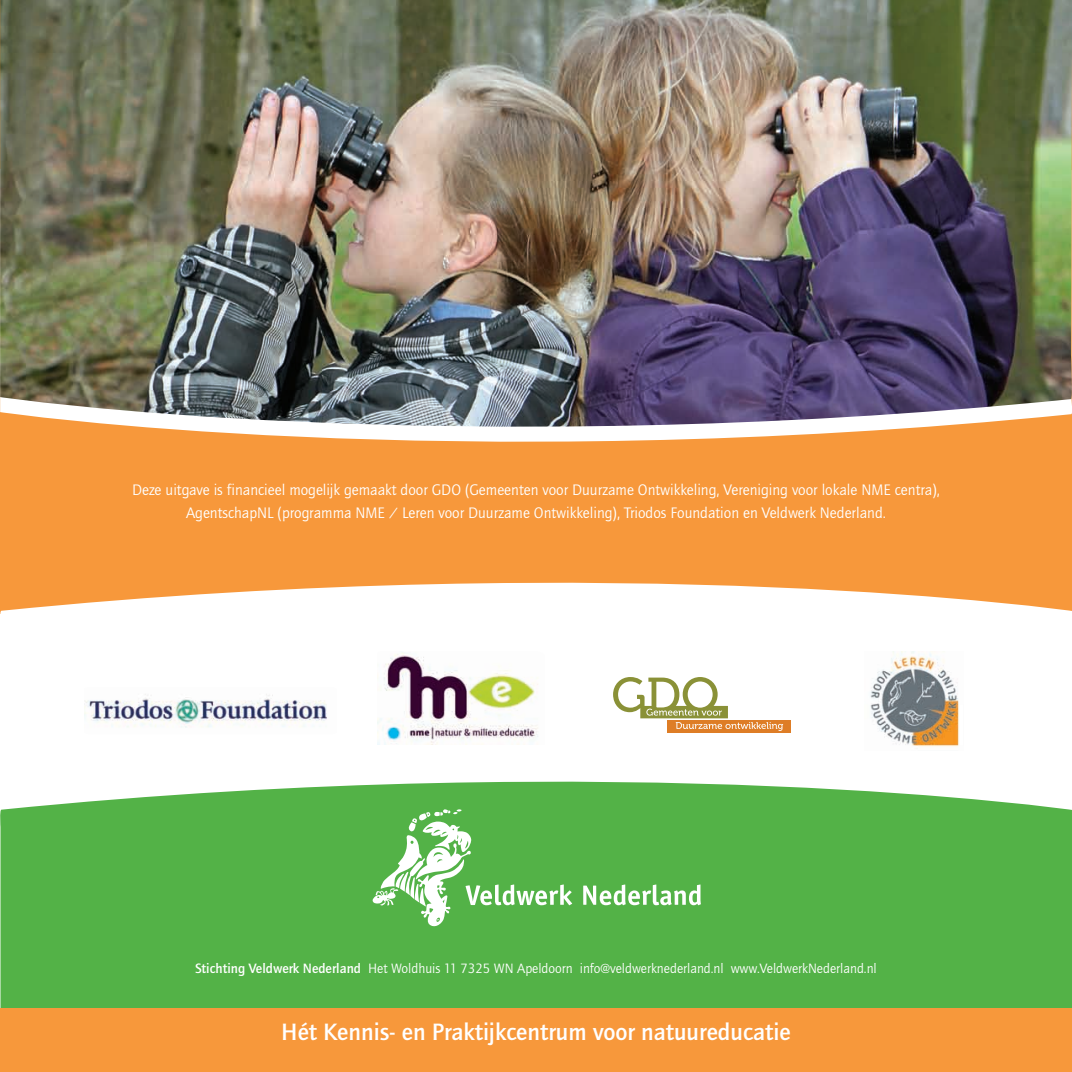
<style>
.page{position:relative;width:1072px;height:1072px;background:#fff}
.page>*{position:absolute;margin:0;border:0;box-sizing:border-box;transform-origin:0 0}
.t1{font:500 24.5px "Quay Sans";color:#fff}
.t2{font:15.75px/22.8px "Quay Sans";color:#fff;text-align:center}
.t3{font:14px "Quay Sans";color:#fff}
.s1{font-weight:500}
</style>
<div class="page">
<div style="left:0;top:0;width:1071px;height:613px;background:#f7983b"></div>
<svg style="left:0;top:582px;width:1071px;height:32px;fill:#fff"></svg>
<div style="left:0;top:781px;width:1071px;height:227px;background:#53b247"></div>
<svg style="left:143px;top:427px;width:780px;height:15px;fill:#fff"></svg>
<img style="left:0;top:0;width:1071px;height:427px">
<svg style="left:372px;top:809px;width:200px;height:117px"></svg>
<svg style="left:583px;top:884px;width:118px;height:21px"></svg>
<div style="left:0;top:1008px;width:1071px;height:63px;background:#f7983b"></div>
<img style="left:84px;top:694px;width:243px;height:34px">
<img style="left:377px;top:652px;width:161px;height:92px">
<img style="left:870px;top:651px;width:89px;height:96px">
<div style="left:667px;top:720px;width:124px;height:12px;background:#de7d26"></div>
<svg style="left:613px;top:677px;width:170px;height:54px"></svg>
<p class="t2" style="left:132px;top:478px;width:809px">Deze uitgave is financieel mogelijk gemaakt door GDO (Gemeenten voor Duurzame Ontwikkeling, Vereniging voor lokale NME centra),<br>AgentschapNL (programma NME / Leren voor Duurzame Ontwikkeling), Triodos Foundation en Veldwerk Nederland.</p>
<p class="t3" style="left:195px;top:960px;width:683px"><span class="s1">Stichting Veldwerk Nederland</span> Het Woldhuis 11 7325 WN Apeldoorn info@veldwerknederland.nl www.VeldwerkNederland.nl</p>
<h1 class="t1" style="left:281px;top:1017px;width:511px">Hét Kennis- en Praktijkcentrum voor natuureducatie</h1>
</div>
